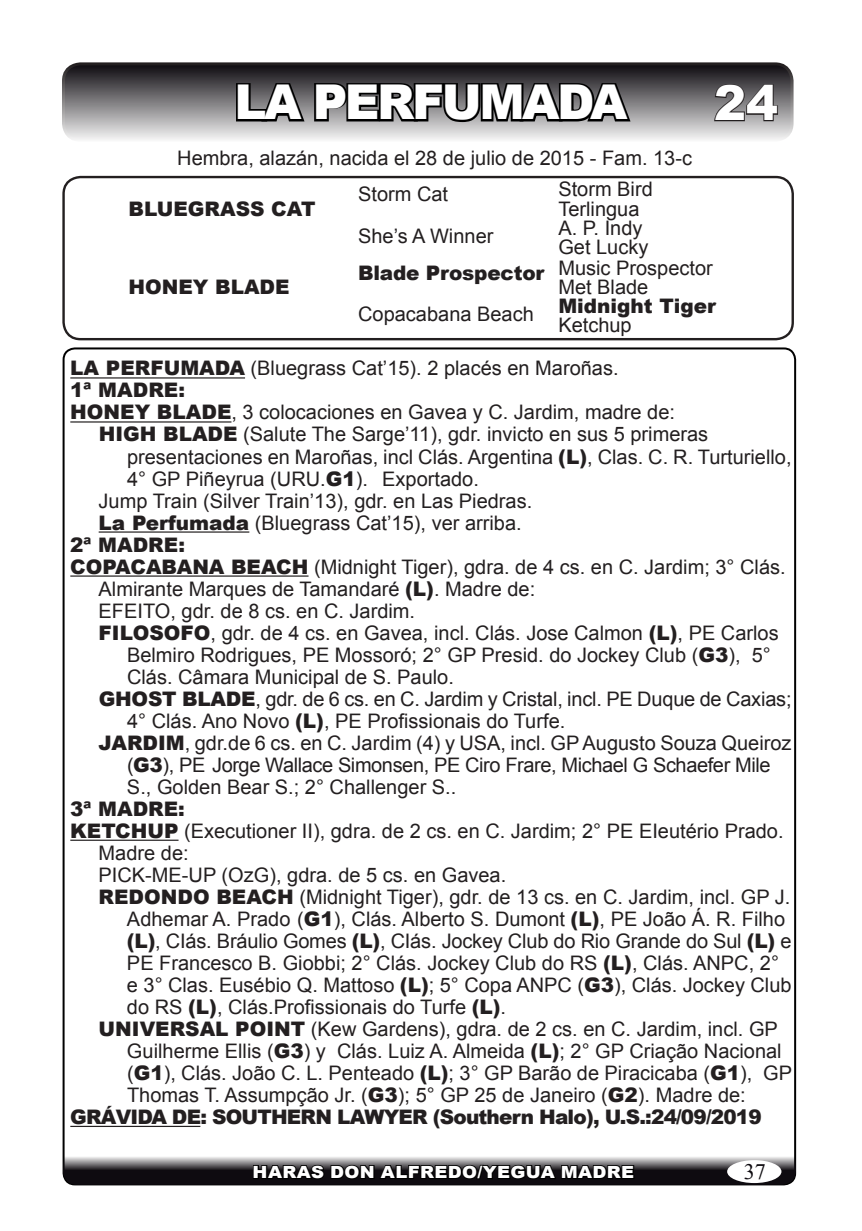
<style>
.page{position:relative;width:862px;height:1231px;background:#fff}
.page>*{position:absolute;margin:0;border:0;box-sizing:border-box;transform-origin:0 0}
.t1{font:900 48px "Arial";letter-spacing:-.05em;color:#fff}
.t2{font:22px "Times New Roman";color:#0e0b10}
.t3{font:20px "Arial";color:#231f20}
.t4{font:900 20px "Arial";letter-spacing:-.01em;color:#231f20}
.t5{font:20px "Arial";letter-spacing:-.02em;color:#231f20}
.t6{font:900 20px "Arial";letter-spacing:-.04em;color:#231f20}
.t7{font:900 16.8px "Arial";letter-spacing:.02em;color:#fff;scale:1.08 1}
.s1{font-weight:900}
</style>
<div class="page">
<svg style="left:391px;top:1149px;width:74px;height:39px"></svg>
<div style="left:64px;top:348px;width:731px;height:836px;background:#fff;border-radius:11px"></div>
<div style="left:62px;top:176px;width:732px;height:164px;border:2px solid #231f20;border-radius:17px"></div>
<div style="left:63px;top:64px;width:729px;height:76px;background:linear-gradient(to bottom,#0c090e,#efefef);border-radius:17px"></div>
<div style="left:62px;top:62px;width:731px;height:80px;border:3px solid #231f20;border-radius:17px"></div>
<svg style="left:63px;top:1155px;width:733px;height:29px;background:#49474a"></svg>
<svg style="left:777px;top:1155px;width:19px;height:15px"></svg>
<svg style="left:63px;top:1155px;width:19px;height:15px"></svg>
<div style="left:727px;top:1159px;width:54px;height:23px;background:#fff;border-radius:50%"></div>
<svg style="left:234px;top:62px;width:399px;height:63px;background:#414042"></svg>
<hr style="left:70px;top:377px;width:175px;height:1px;background:#231f20">
<hr style="left:70px;top:421px;width:161px;height:1px;background:#231f20">
<hr style="left:99px;top:531px;width:150px;height:1px;background:#231f20">
<hr style="left:70px;top:575px;width:238px;height:1px;background:#231f20">
<hr style="left:70px;top:839px;width:108px;height:1px;background:#231f20">
<hr style="left:70px;top:1125px;width:130px;height:1px;background:#231f20">
<svg style="left:713px;top:83px;width:66px;height:39px;background:#676567"></svg>
<svg style="left:252px;top:1155px;width:383px;height:25px;background:#535253"></svg>
<h1 class="t1" style="left:234px;top:67px;width:394px">LA PERFUMADA</h1>
<p class="t3" style="left:177px;top:144px;width:516px">Hembra, alazán, nacida el 28 de julio de 2015 - Fam. 13-c</p>
<p class="t4" style="left:128px;top:194px;width:188px">BLUEGRASS CAT</p>
<p class="t3" style="left:358px;top:181px;width:92px">Storm Cat</p>
<p class="t3" style="left:358px;top:223px;width:137px">She’s A Winner</p>
<p class="t3" style="left:558px;top:176px;width:96px">Storm Bird</p>
<p class="t3" style="left:558px;top:195px;width:83px">Terlingua</p>
<p class="t3" style="left:558px;top:215px;width:86px">A. P. Indy</p>
<p class="t3" style="left:558px;top:234px;width:92px">Get Lucky</p>
<h1 class="t1" style="left:714px;top:68px;width:66px">24</h1>
<p class="t4" style="left:128px;top:272px;width:163px">HONEY BLADE</p>
<p class="t4" style="left:358px;top:258px;width:188px">Blade Prospector</p>
<p class="t3" style="left:358px;top:300px;width:177px">Copacabana Beach</p>
<p class="t3" style="left:558px;top:255px;width:156px">Music Prospector</p>
<p class="t3" style="left:558px;top:274px;width:92px">Met Blade</p>
<p class="t4" style="left:558px;top:291px;width:159px">Midnight Tiger</p>
<p class="t3" style="left:558px;top:312px;width:75px">Ketchup</p>
<p class="t3" style="left:70px;top:355px;width:550px"><span class="s1">LA PERFUMADA</span> (Bluegrass Cat’15). 2 placés en Maroñas.</p>
<p class="t4" style="left:70px;top:376px;width:116px">1ª MADRE:</p>
<p class="t3" style="left:70px;top:399px;width:606px"><span class="s1">HONEY BLADE</span>, 3 colocaciones en Gavea y C. Jardim, madre de:</p>
<p class="t3" style="left:99px;top:421px;width:611px"><span class="s1">HIGH BLADE</span> (Salute The Sarge’11), gdr. invicto en sus 5 primeras</p>
<p class="t3" style="left:127px;top:443px;width:666px">presentaciones en Maroñas, incl Clás. Argentina <span class="s1">(L)</span>, Clas. C. R. Turturiello,</p>
<p class="t3" style="left:127px;top:465px;width:353px">4° GP Piñeyrua (URU.<span class="s1">G1</span>). Exportado.</p>
<p class="t3" style="left:99px;top:487px;width:435px">Jump Train (Silver Train’13), gdr. en Las Piedras.</p>
<p class="t3" style="left:99px;top:509px;width:424px"><span class="s1">La Perfumada</span> (Bluegrass Cat’15), ver arriba.</p>
<p class="t4" style="left:70px;top:530px;width:116px">2ª MADRE:</p>
<p class="t3" style="left:70px;top:553px;width:717px"><span class="s1">COPACABANA BEACH</span> (Midnight Tiger), gdra. de 4 cs. en C. Jardim; 3° Clás.</p>
<p class="t3" style="left:99px;top:575px;width:438px">Almirante Marques de Tamandaré <span class="s1">(L)</span>. Madre de:</p>
<p class="t3" style="left:99px;top:597px;width:318px">EFEITO, gdr. de 8 cs. en C. Jardim.</p>
<p class="t3" style="left:99px;top:619px;width:681px"><span class="s1">FILOSOFO</span>, gdr. de 4 cs. en Gavea, incl. Clás. Jose Calmon <span class="s1">(L)</span>, PE Carlos</p>
<p class="t3" style="left:127px;top:641px;width:645px">Belmiro Rodrigues, PE Mossoró; 2° GP Presid. do Jockey Club (<span class="s1">G3</span>), 5°</p>
<p class="t3" style="left:127px;top:663px;width:328px">Clás. Câmara Municipal de S. Paulo.</p>
<p class="t3" style="left:99px;top:685px;width:694px"><span class="s1">GHOST BLADE</span>, gdr. de 6 cs. en C. Jardim y Cristal, incl. PE Duque de Caxias;</p>
<p class="t3" style="left:127px;top:707px;width:440px">4° Clás. Ano Novo <span class="s1">(L)</span>, PE Profissionais do Turfe.</p>
<p class="t3" style="left:99px;top:729px;width:694px"><span class="s1">JARDIM</span>, gdr.de 6 cs. en C. Jardim (4) y USA, incl. GP Augusto Souza Queiroz</p>
<p class="t5" style="left:127px;top:751px;width:645px">(<span class="s1">G3</span>), PE Jorge Wallace Simonsen, PE Ciro Frare, Michael G Schaefer Mile</p>
<p class="t3" style="left:127px;top:773px;width:331px">S., Golden Bear S.; 2° Challenger S..</p>
<p class="t4" style="left:70px;top:794px;width:116px">3ª MADRE:</p>
<p class="t3" style="left:70px;top:817px;width:715px"><span class="s1">KETCHUP</span> (Executioner II), gdra. de 2 cs. en C. Jardim; 2° PE EIeutério Prado.</p>
<p class="t3" style="left:99px;top:839px;width:92px">Madre de:</p>
<p class="t3" style="left:99px;top:861px;width:409px">PICK-ME-UP (OzG), gdra. de 5 cs. en Gavea.</p>
<p class="t3" style="left:99px;top:883px;width:693px"><span class="s1">REDONDO BEACH</span> (Midnight Tiger), gdr. de 13 cs. en C. Jardim, incl. GP J.</p>
<p class="t3" style="left:127px;top:905px;width:660px">Adhemar A. Prado (<span class="s1">G1</span>), Clás. Alberto S. Dumont <span class="s1">(L)</span>, PE João Á. R. Filho</p>
<p class="t3" style="left:127px;top:927px;width:666px"><span class="s1">(L)</span>, CIás. Bráulio Gomes <span class="s1">(L)</span>, CIás. Jockey Club do Rio Grande do Sul <span class="s1">(L)</span> e</p>
<p class="t3" style="left:127px;top:949px;width:653px">PE Francesco B. Giobbi; 2° Clás. Jockey Club do RS <span class="s1">(L)</span>, Clás. ANPC, 2°</p>
<p class="t3" style="left:127px;top:971px;width:666px">e 3° Clas. Eusébio Q. Mattoso <span class="s1">(L)</span>; 5° Copa ANPC (<span class="s1">G3</span>), Clás. Jockey Club</p>
<p class="t3" style="left:127px;top:993px;width:381px">do RS <span class="s1">(L)</span>, Clás.Profissionais do Turfe <span class="s1">(L)</span>.</p>
<p class="t3" style="left:99px;top:1015px;width:681px"><span class="s1">UNIVERSAL POINT</span> (Kew Gardens), gdra. de 2 cs. en C. Jardim, incl. GP</p>
<p class="t3" style="left:127px;top:1037px;width:656px">Guilherme Ellis (<span class="s1">G3</span>) y Clás. Luiz A. Almeida <span class="s1">(L)</span>; 2° GP Criação Nacional</p>
<p class="t3" style="left:127px;top:1059px;width:666px">(<span class="s1">G1</span>), Clás. João C. L. Penteado <span class="s1">(L)</span>; 3° GP Barão de Piracicaba (<span class="s1">G1</span>), GP</p>
<p class="t3" style="left:127px;top:1081px;width:620px">Thomas T. Assumpção Jr. (<span class="s1">G3</span>); 5° GP 25 de Janeiro (<span class="s1">G2</span>). Madre de:</p>
<p class="t6" style="left:70px;top:1102px;width:693px">GRÁVIDA DE: SOUTHERN LAWYER (Southern Halo), U.S.:24/09/2019</p>
<p class="t7" style="left:253px;top:1159px;width:355px">HARAS DON ALFREDO/YEGUA MADRE</p>
<p class="t2" style="left:744px;top:1156px;width:23px">37</p>
</div>
